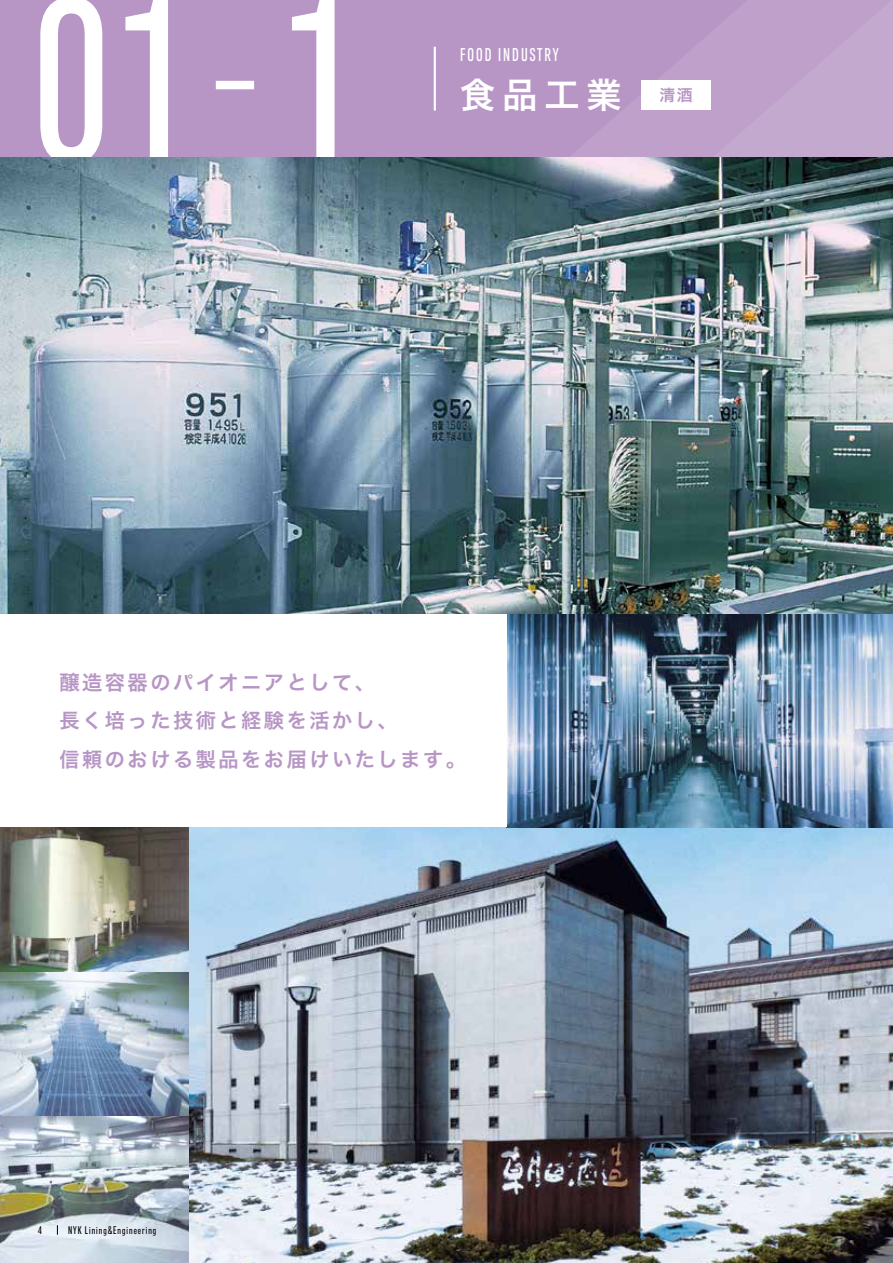
<style>
.page{position:relative;width:893px;height:1263px;background:#fff}
.page>*{position:absolute;margin:0;border:0;box-sizing:border-box;transform-origin:0 0}
.t1{font:300 199.8px "Vibe MO Cm Pro";color:#fff}
.t2{font:35.1px "Hira Kaku Std N W6";color:#fff}
.t3{font:20.25px/38.2px "Hira Kaku Std N W6";letter-spacing:.125em;color:#b796c5}
.t4{font:300 15.9px "Vibe MO Cm Pro";letter-spacing:.13em;color:#fff}
.t5{font:15.9px "Hira Kaku Std N W6";color:#b796c5}
.t6{font:300 9.6px "Vibe MO Cm Pro";letter-spacing:.11em;color:#000}
</style>
<div class="page">
<div style="left:0;top:0;width:893px;height:157px;background:#b796c5"></div>
<div style="left:713px;top:0;width:180px;height:157px;background:#c3a7ce"></div>
<div style="left:216px;top:81px;width:38px;height:8px;background:#fff"></div>
<img style="left:0;top:827px;width:189px;height:436px">
<img style="left:189px;top:827px;width:704px;height:436px">
<img style="left:0;top:157px;width:893px;height:457px">
<img style="left:507px;top:614px;width:386px;height:213px">
<div style="left:641px;top:80px;width:70px;height:30px;background:#fff"></div>
<hr style="left:434px;top:47px;width:2px;height:64px;background:#fff">
<h1 class="t1" style="left:34px;top:-70px;width:313px">01 1</h1>
<p class="t4" style="left:460px;top:43px;width:100px">FOOD INDUSTRY</p>
<h2 class="t2" style="left:460px;top:67px;width:163px">食品工業</h2>
<p class="t5" style="left:659px;top:83px;width:35px">清酒</p>
<p class="t3" style="left:59px;top:664px;width:408px">醸造容器のパイオニアとして、<br>長く培った技術と経験を活かし、<br>信頼のおける製品をお届けいたします。</p>
<p class="t6" style="left:38px;top:1222px;width:5px">4</p>
<p class="t6" style="left:68px;top:1223px;width:90px">NYK Lining&amp;Engineering</p>
</div>
